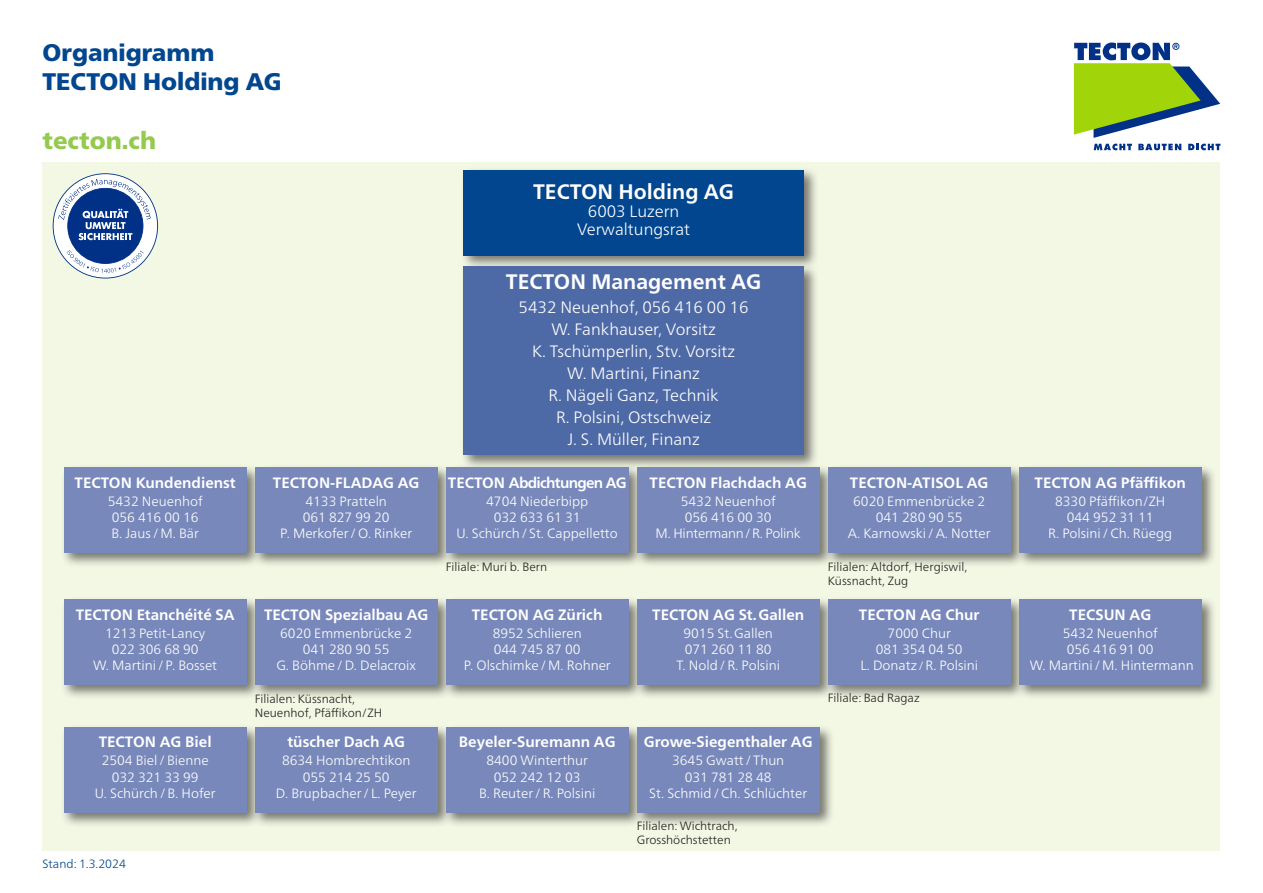
<style>
.page{position:relative;width:1263px;height:893px;background:#fff}
.page>*{position:absolute;margin:0;border:0;box-sizing:border-box;transform-origin:0 0}
.t1{font:900 24px "Frutiger Neue LT Pro";color:#01468e}
.t2{font:900 24px "Frutiger Neue LT Pro";color:#94ca4e}
.t3{font:700 21px "Frutiger Neue LT Pro";color:#fff}
.t4{font:300 16.5px/18px "Frutiger Neue LT Pro";color:#fff;text-align:center}
.t5{font:700 15px "Frutiger Neue LT Pro";color:#fff}
.t6{font:700 15px "Frutiger Neue LT Pro";letter-spacing:-.05em;color:#fff}
.t7{font:300 13.5px "Frutiger Neue LT Pro";color:#fff}
.t8{font:300 13.5px "Frutiger Neue LT Pro";letter-spacing:-.02em;color:#fff}
.t9{font:300 12px/14.4px "Frutiger Neue LT Pro";color:#231f20}
.t10{font:300 12px "Frutiger Neue LT Pro";color:#01468e}
.s1{font-size:12px}
</style>
<div class="page">
<div style="left:43px;top:162px;width:1177px;height:688px;background:#f3f8e4"></div>
<svg style="left:1074px;top:43px;width:146px;height:95px"></svg>
<svg style="left:1094px;top:144px;width:38px;height:6px"></svg>
<svg style="left:1138px;top:144px;width:43px;height:6px"></svg>
<svg style="left:1188px;top:144px;width:32px;height:6px"></svg>
<svg style="left:53px;top:173px;width:105px;height:105px"></svg>
<div style="left:461px;top:167px;width:358px;height:103px;background:#231f20;opacity:.6"></div>
<div style="left:463px;top:170px;width:341px;height:85px;background:#01468e"></div>
<div style="left:61px;top:465px;width:201px;height:103px;background:#231f20;opacity:.6"></div>
<div style="left:64px;top:468px;width:183px;height:85px;background:#7888ba"></div>
<div style="left:461px;top:264px;width:358px;height:206px;background:#231f20;opacity:.6"></div>
<div style="left:463px;top:267px;width:341px;height:188px;background:#4e6aa6"></div>
<div style="left:252px;top:465px;width:201px;height:103px;background:#231f20;opacity:.6"></div>
<div style="left:255px;top:468px;width:183px;height:85px;background:#7888ba"></div>
<div style="left:443px;top:465px;width:201px;height:103px;background:#231f20;opacity:.6"></div>
<div style="left:446px;top:468px;width:183px;height:85px;background:#7888ba"></div>
<div style="left:634px;top:465px;width:201px;height:103px;background:#231f20;opacity:.6"></div>
<div style="left:637px;top:468px;width:183px;height:85px;background:#7888ba"></div>
<div style="left:825px;top:465px;width:201px;height:103px;background:#231f20;opacity:.6"></div>
<div style="left:828px;top:468px;width:183px;height:85px;background:#7888ba"></div>
<div style="left:1016px;top:465px;width:201px;height:103px;background:#231f20;opacity:.6"></div>
<div style="left:1019px;top:468px;width:183px;height:85px;background:#7888ba"></div>
<div style="left:61px;top:597px;width:201px;height:103px;background:#231f20;opacity:.6"></div>
<div style="left:64px;top:600px;width:183px;height:85px;background:#7888ba"></div>
<div style="left:252px;top:597px;width:201px;height:103px;background:#231f20;opacity:.6"></div>
<div style="left:255px;top:600px;width:183px;height:85px;background:#7888ba"></div>
<div style="left:443px;top:597px;width:201px;height:103px;background:#231f20;opacity:.6"></div>
<div style="left:446px;top:600px;width:183px;height:85px;background:#7888ba"></div>
<div style="left:634px;top:597px;width:201px;height:103px;background:#231f20;opacity:.6"></div>
<div style="left:637px;top:600px;width:183px;height:85px;background:#7888ba"></div>
<div style="left:825px;top:597px;width:201px;height:103px;background:#231f20;opacity:.6"></div>
<div style="left:828px;top:600px;width:183px;height:85px;background:#7888ba"></div>
<div style="left:61px;top:724px;width:201px;height:103px;background:#231f20;opacity:.6"></div>
<div style="left:64px;top:727px;width:183px;height:85px;background:#7888ba"></div>
<div style="left:252px;top:724px;width:201px;height:103px;background:#231f20;opacity:.6"></div>
<div style="left:255px;top:727px;width:183px;height:85px;background:#7888ba"></div>
<div style="left:443px;top:724px;width:201px;height:103px;background:#231f20;opacity:.6"></div>
<div style="left:446px;top:727px;width:183px;height:85px;background:#7888ba"></div>
<div style="left:1016px;top:597px;width:201px;height:103px;background:#231f20;opacity:.6"></div>
<div style="left:1019px;top:600px;width:183px;height:85px;background:#7888ba"></div>
<div style="left:634px;top:724px;width:201px;height:103px;background:#231f20;opacity:.6"></div>
<div style="left:637px;top:727px;width:183px;height:85px;background:#7888ba"></div>
<p class="t1" style="left:43px;top:38px;width:173px">Organigramm</p>
<p class="t1" style="left:43px;top:67px;width:241px">TECTON Holding AG</p>
<p class="t2" style="left:43px;top:126px;width:115px">tecton.ch</p>
<p class="t5" style="left:75px;top:474px;width:163px">TECTON Kundendienst</p>
<p class="t7" style="left:108px;top:493px;width:96px">5432 Neuenhof</p>
<p class="t7" style="left:112px;top:509px;width:88px">056 416 00 16</p>
<p class="t7" style="left:111px;top:525px;width:89px">B. Jaus /M. Bär</p>
<p class="t5" style="left:273px;top:474px;width:148px">TECTON-FLADAG AG</p>
<p class="t7" style="left:305px;top:493px;width:83px">4133 Pratteln</p>
<p class="t7" style="left:303px;top:509px;width:88px">061 827 99 20</p>
<p class="t7" style="left:280px;top:525px;width:133px">P. Merkofer /O. Rinker</p>
<p class="t5" style="left:76px;top:606px;width:160px">TECTON Etanchéité SA</p>
<p class="t7" style="left:105px;top:625px;width:102px">1213 Petit-Lancy</p>
<p class="t7" style="left:112px;top:641px;width:88px">022 306 68 90</p>
<p class="t7" style="left:93px;top:657px;width:125px">W. Martini /P. Bosset</p>
<p class="t5" style="left:99px;top:733px;width:114px">TECTON AG Biel</p>
<p class="t7" style="left:102px;top:752px;width:108px">2504 Biel /Bienne</p>
<p class="t7" style="left:112px;top:769px;width:88px">032 321 33 99</p>
<p class="t7" style="left:95px;top:785px;width:122px">U. Schürch/B. Hofer</p>
<p class="t5" style="left:264px;top:606px;width:166px">TECTON Spezialbau AG</p>
<p class="t7" style="left:280px;top:625px;width:134px">6020 Emmenbrücke 2</p>
<p class="t7" style="left:303px;top:641px;width:88px">041 280 90 55</p>
<p class="t7" style="left:276px;top:657px;width:141px">G. Böhme/D. Delacroix</p>
<p class="t9" style="left:255px;top:691px;width:129px">Filialen: Küssnacht,<br>Neuenhof, Pfäffikon/ZH</p>
<p class="t5" style="left:287px;top:733px;width:119px">tüscher Dach AG</p>
<p class="t7" style="left:282px;top:752px;width:130px">8634 Hombrechtikon</p>
<p class="t7" style="left:303px;top:769px;width:88px">055 214 25 50</p>
<p class="t7" style="left:276px;top:785px;width:142px">D. Brupbacher / L. Peyer</p>
<p class="t10" style="left:43px;top:857px;width:85px">Stand: 1.3.2024</p>
<p class="t3" style="left:533px;top:179px;width:203px">TECTON Holding AG</p>
<p class="t4" style="left:577px;top:202px;width:115px">6003 Luzern<br>Verwaltungsrat</p>
<p class="t3" style="left:506px;top:270px;width:257px">TECTON Management AG</p>
<p class="t4" style="left:519px;top:299px;width:231px">5432 Neuenhof, 056 416 00 16</p>
<p class="t4" style="left:551px;top:321px;width:166px">W. Fankhauser, Vorsitz</p>
<p class="t4" style="left:532px;top:343px;width:205px">K. Tschümperlin, Stv. Vorsitz</p>
<p class="t4" style="left:567px;top:365px;width:134px">W. Martini, Finanz</p>
<p class="t4" style="left:548px;top:387px;width:172px">R. Nägeli Ganz, Technik</p>
<p class="t4" style="left:556px;top:409px;width:157px">R. Polsini, Ostschweiz</p>
<p class="t4" style="left:567px;top:431px;width:134px">J. S. Müller, Finanz</p>
<p class="t6" style="left:448px;top:474px;width:180px">TECTON Abdichtungen AG</p>
<p class="t7" style="left:486px;top:493px;width:104px">4704 Niederbipp</p>
<p class="t7" style="left:494px;top:509px;width:88px">032 633 61 31</p>
<p class="t7" style="left:457px;top:525px;width:163px">U. Schürch/St. Cappelletto</p>
<p class="t9" style="left:446px;top:559px;width:103px">Filiale: Muri b. Bern</p>
<p class="t5" style="left:472px;top:606px;width:132px">TECTON AG Zürich</p>
<p class="t7" style="left:493px;top:625px;width:90px">8952 Schlieren</p>
<p class="t7" style="left:494px;top:641px;width:88px">044 745 87 00</p>
<p class="t7" style="left:464px;top:657px;width:149px">P. Olschimke/M. Rohner</p>
<p class="t5" style="left:649px;top:474px;width:159px">TECTON Flachdach AG</p>
<p class="t7" style="left:681px;top:493px;width:96px">5432 Neuenhof</p>
<p class="t7" style="left:685px;top:509px;width:88px">056 416 00 30</p>
<p class="t8" style="left:656px;top:525px;width:147px">M. Hintermann/R. Polink</p>
<p class="t5" style="left:652px;top:606px;width:153px">TECTON AG St.Gallen</p>
<p class="t7" style="left:683px;top:625px;width:91px">9015 St.Gallen</p>
<p class="t7" style="left:685px;top:641px;width:88px">071 260 11 80</p>
<p class="t7" style="left:676px;top:657px;width:105px">T. Nold/R. Polsini</p>
<p class="t5" style="left:459px;top:733px;width:158px">Beyeler-Suremann AG</p>
<p class="t7" style="left:486px;top:752px;width:103px">8400 Winterthur</p>
<p class="t7" style="left:494px;top:769px;width:88px">052 242 12 03</p>
<p class="t7" style="left:479px;top:785px;width:118px">B. Reuter /R. Polsini</p>
<p class="t5" style="left:644px;top:733px;width:170px">Growe-Siegenthaler AG</p>
<p class="t7" style="left:672px;top:752px;width:114px">3645 Gwatt /Thun</p>
<p class="t7" style="left:685px;top:769px;width:88px">031 781 28 48</p>
<p class="t7" style="left:649px;top:785px;width:159px">St. Schmid/Ch. Schlüchter</p>
<p class="t9" style="left:637px;top:818px;width:102px">Filialen: Wichtrach,<br>Grosshöchstetten</p>
<p class="t5" style="left:850px;top:474px;width:140px">TECTON-ATISOL AG</p>
<p class="t7" style="left:853px;top:493px;width:134px">6020 Emmenbrücke 2</p>
<p class="t7" style="left:876px;top:509px;width:88px">041 280 90 55</p>
<p class="t7" style="left:848px;top:525px;width:144px">A. Karnowski /A. Notter</p>
<p class="t9" style="left:828px;top:559px;width:141px">Filialen: Altdorf, Hergiswil,</p>
<p class="t9" style="left:828px;top:573px;width:82px">Küssnacht, Zug</p>
<p class="t5" style="left:859px;top:606px;width:122px">TECTON AG Chur</p>
<p class="t7" style="left:888px;top:625px;width:65px">7000 Chur</p>
<p class="t7" style="left:876px;top:641px;width:88px">081 354 04 50</p>
<p class="t7" style="left:860px;top:657px;width:119px">L. Donatz<span class="s1">/</span>R. Polsini</p>
<p class="t9" style="left:828px;top:690px;width:93px">Filiale: Bad Ragaz</p>
<p class="t5" style="left:1034px;top:474px;width:153px">TECTON AG Pfäffikon</p>
<p class="t7" style="left:1055px;top:493px;width:112px">8330 Pfäffikon/ZH</p>
<p class="t7" style="left:1067px;top:509px;width:88px">044 952 31 11</p>
<p class="t7" style="left:1048px;top:525px;width:125px">R. Polsini /Ch. Rüegg</p>
<p class="t5" style="left:1069px;top:606px;width:83px">TECSUN AG</p>
<p class="t7" style="left:1063px;top:625px;width:96px">5432 Neuenhof</p>
<p class="t7" style="left:1067px;top:641px;width:88px">056 416 91 00</p>
<p class="t7" style="left:1030px;top:657px;width:165px">W. Martini /M. Hintermann</p>
</div>
